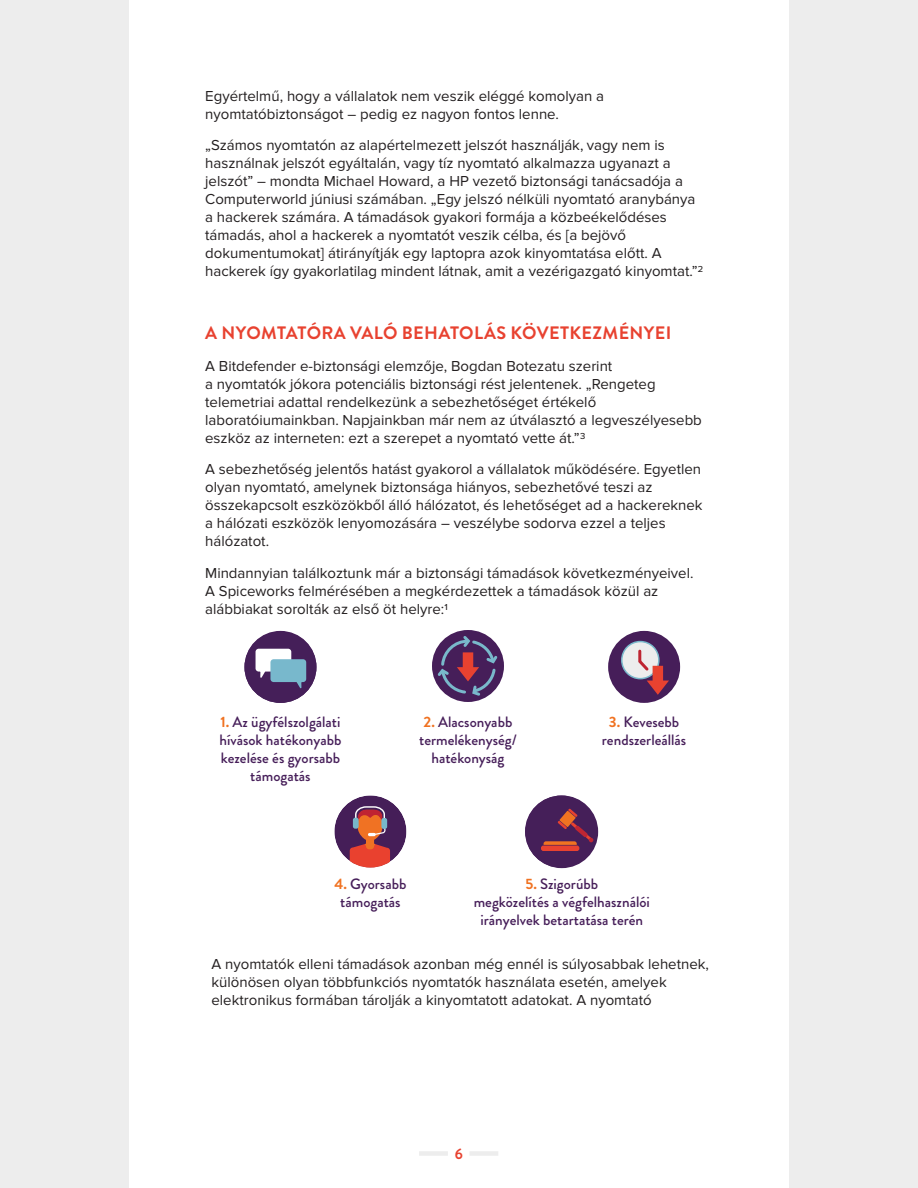
<style>
.page{position:relative;width:918px;height:1188px;background:#fff}
.page>*{position:absolute;margin:0;border:0;box-sizing:border-box;transform-origin:0 0}
.Body_Copy{font:700 18px "Brandon Grotesque";letter-spacing:.02em;color:#e84230}
.Body_Copy-2{font:15px/18px "Proxima Nova";color:#231f20}
.t1{font:500 15px/18px "Brandon Grotesque";color:#461e59;text-align:center}
.t2{font:700 15px "Brandon Grotesque";color:#e84230}
.s1{font-weight:700;color:#f07221}
</style>
<div class="page">
<div style="left:419px;top:1151px;width:29px;height:5px;background:#ededed"></div>
<div style="left:470px;top:1151px;width:28px;height:5px;background:#ededed"></div>
<svg style="left:334px;top:795px;width:72px;height:73px"></svg>
<div style="left:353px;top:818px;width:6px;height:11px;background:#77b8ca;border-radius:2px"></div>
<div style="left:381px;top:818px;width:6px;height:11px;background:#77b8ca;border-radius:2px"></div>
<div style="left:432px;top:630px;width:72px;height:72px;background:#461e59;border-radius:50%"></div>
<svg style="left:435px;top:633px;width:65px;height:65px"></svg>
<div style="left:608px;top:631px;width:72px;height:72px;background:#461e59;border-radius:50%"></div>
<div style="left:622px;top:642px;width:37px;height:37px;background:#ededed;border-radius:50%"></div>
<div style="left:621px;top:641px;width:39px;height:38px;border:2px solid #79b8cb;border-radius:50%"></div>
<svg style="left:638px;top:649px;width:11px;height:22px"></svg>
<div style="left:653px;top:666px;width:10px;height:18px;background:#e84230"></div>
<svg style="left:647px;top:681px;width:22px;height:14px"></svg>
<div style="left:525px;top:795px;width:73px;height:73px;background:#451f59;border-radius:50%"></div>
<div style="left:541px;top:846px;width:38px;height:5px;background:#e84230;border-radius:2px"></div>
<svg style="left:544px;top:809px;width:49px;height:36px"></svg>
<div style="left:244px;top:632px;width:72px;height:71px;background:#451f59;border-radius:50%"></div>
<svg style="left:256px;top:649px;width:50px;height:40px"></svg>
<div style="left:0;top:0;width:129px;height:1188px;background:#ededed"></div>
<div style="left:789px;top:0;width:129px;height:1188px;background:#ededed"></div>
<p class="Body_Copy-2" style="left:205px;top:87px;width:400px">Egyértelmű, hogy a vállalatok nem veszik eléggé komolyan a nyomtatóbiztonságot – pedig ez nagyon fontos lenne.</p>
<p class="Body_Copy-2" style="left:205px;top:136px;width:500px">„Számos nyomtatón az alapértelmezett jelszót használják, vagy nem is használnak jelszót egyáltalán, vagy tíz nyomtató alkalmazza ugyanazt a jelszót” – mondta Michael Howard, a HP vezető biztonsági tanácsadója a Computerworld júniusi számában. „Egy jelszó nélküli nyomtató aranybánya a hackerek számára. A támadások gyakori formája a közbeékelődéses támadás, ahol a hackerek a nyomtatót veszik célba, és [a bejövő dokumentumokat] átirányítják egy laptopra azok kinyomtatása előtt. A hackerek így gyakorlatilag mindent látnak, amit a vezérigazgató kinyomtat.”2</p>
<p class="Body_Copy" style="left:205px;top:320px;width:468px">A NYOMTATÓRA VALÓ BEHATOLÁS KÖVETKEZMÉNYEI</p>
<p class="Body_Copy-2" style="left:205px;top:357px;width:498px">A Bitdefender e-biztonsági elemzője, Bogdan Botezatu szerint<br>a nyomtatók jókora potenciális biztonsági rést jelentenek. „Rengeteg telemetriai adattal rendelkezünk a sebezhetőséget értékelő laboratóiumainkban. Napjainkban már nem az útválasztó a legveszélyesebb eszköz az interneten: ezt a szerepet a nyomtató vette át.”3</p>
<p class="Body_Copy-2" style="left:205px;top:460px;width:499px">A sebezhetőség jelentős hatást gyakorol a vállalatok működésére. Egyetlen olyan nyomtató, amelynek biztonsága hiányos, sebezhetővé teszi az összekapcsolt eszközökből álló hálózatot, és lehetőséget ad a hackereknek a hálózati eszközök lenyomozására – veszélybe sodorva ezzel a teljes hálózatot.</p>
<p class="Body_Copy-2" style="left:205px;top:564px;width:490px">Mindannyian találkoztunk már a biztonsági támadások következményeivel.<br>A Spiceworks felmérésében a megkérdezettek a támadások közül az alábbiakat sorolták az első öt helyre:1</p>
<p class="t1" style="left:220px;top:713px;width:123px"><span class="s1">1.</span> Az ügyfélszolgálati hívások hatékonyabb kezelése és gyorsabb támogatás</p>
<p class="t1" style="left:419px;top:713px;width:99px"><span class="s1">2.</span> Alacsonyabb termelékenység/ hatékonyság</p>
<p class="t1" style="left:602px;top:713px;width:86px"><span class="s1">3.</span> Kevesebb rendszerleállás</p>
<p class="t1" style="left:334px;top:875px;width:73px"><span class="s1">4.</span> Gyorsabb támogatás</p>
<p class="t1" style="left:474px;top:875px;width:178px"><span class="s1">5.</span> Szigorúbb<br>megközelítés a végfelhasználói irányelvek betartatása terén</p>
<p class="Body_Copy-2" style="left:212px;top:955px;width:499px">A nyomtatók elleni támadások azonban még ennél is súlyosabbak lehetnek, különösen olyan többfunkciós nyomtatók használata esetén, amelyek elektronikus formában tárolják a kinyomtatott adatokat. A nyomtató</p>
<p class="t2" style="left:455px;top:1143px;width:10px">6</p>
</div>
